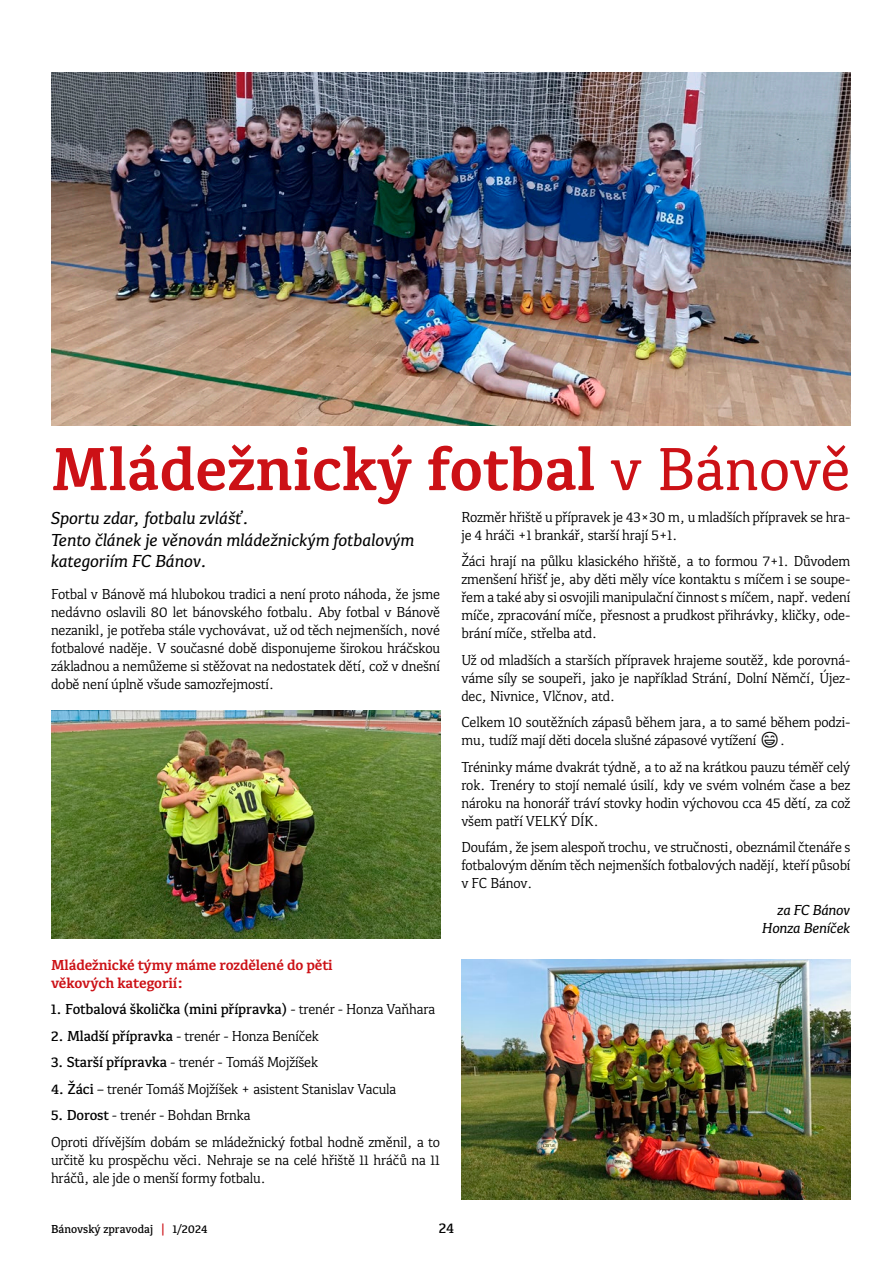
<style>
.page{position:relative;width:893px;height:1263px;background:#fff}
.page>*{position:absolute;margin:0;border:0;box-sizing:border-box;transform-origin:0 0}
.t1{font:700 63px "Kefa II Pro";color:#cc1116}
.t2{font:italic 18px/21.6px "Kefa II Pro";color:#000}
.t3{font:15px/18px "Kefa II Pro";letter-spacing:-.01em;color:#000;text-align:justify}
.t4{font:500 15px "Kefa II Pro";letter-spacing:-.01em;color:#000}
.t5{font:700 15px/18px "Kefa II Pro";letter-spacing:-.01em;color:#cc1116}
.t6{font:italic 15px/18px "Kefa II Pro";letter-spacing:-.01em;color:#000;text-align:right}
.t7{font:500 12px "Kefa II Pro";color:#000}
.s1{font-weight:400}
.s2{font-weight:500}
.s3{font-weight:700;color:#cc1116}
</style>
<div class="page">
<img style="left:51px;top:72px;width:799px;height:353px">
<img style="left:51px;top:710px;width:389px;height:228px">
<img style="left:461px;top:959px;width:389px;height:240px">
<p class="t1" style="left:51px;top:432px;width:801px">Mládežnický fotbal <span class="s1">v Bánově</span></p>
<p class="t2" style="left:51px;top:507px;width:365px">Sportu zdar, fotbalu zvlášť.<br>Tento článek je věnován mládežnickým fotbalovým kategoriím FC Bánov.</p>
<p class="t3" style="left:51px;top:585px;width:391px">Fotbal v Bánově má hlubokou tradici a není proto náhoda, že jsme nedávno oslavili 80 let bánovského fotbalu. Aby fotbal v Bánově nezanikl, je potřeba stále vychovávat, už od těch nejmenších, nové fotbalové naděje. V současné době disponujeme širokou hráčskou základnou a nemůžeme si stěžovat na nedostatek dětí, což v dnešní době není úplně všude samozřejmostí.</p>
<p class="t5" style="left:51px;top:956px;width:283px">Mládežnické týmy máme rozdělené do pěti věkových kategorií:</p>
<p class="t4" style="left:51px;top:1000px;width:386px">1. Fotbalová školička (mini přípravka) <span class="s1">- trenér - Honza Vaňhara</span></p>
<p class="t3" style="left:51px;top:1027px;width:269px"><span class="s2">2. Mladší přípravka</span> - trenér - Honza Beníček</p>
<p class="t3" style="left:51px;top:1053px;width:269px"><span class="s2">3. Starší přípravka</span> - trenér - Tomáš Mojžíšek</p>
<p class="t3" style="left:51px;top:1080px;width:347px"><span class="s2">4. Žáci</span> – trenér Tomáš Mojžíšek + asistent Stanislav Vacula</p>
<p class="t3" style="left:51px;top:1106px;width:201px"><span class="s2">5. Dorost</span> - trenér - Bohdan Brnka</p>
<p class="t3" style="left:51px;top:1133px;width:391px">Oproti dřívějším dobám se mládežnický fotbal hodně změnil, a to určitě ku prospěchu věci. Nehraje se na celé hřiště 11 hráčů na 11 hráčů, ale jde o menší formy fotbalu.</p>
<p class="t3" style="left:461px;top:508px;width:391px">Rozměr hřiště u přípravek je 43×30 m, u mladších přípravek se hra&shy;je 4 hráči +1 brankář, starší hrají 5+1.</p>
<p class="t3" style="left:461px;top:552px;width:391px">Žáci hrají na půlku klasického hřiště, a to formou 7+1. Důvodem zmenšení hřišť je, aby děti měly více kontaktu s míčem i se soupe&shy;řem a také aby si osvojili manipulační činnost s míčem, např. vedení míče, zpracování míče, přesnost a prudkost přihrávky, kličky, ode&shy;brání míče, střelba atd.</p>
<p class="t3" style="left:461px;top:651px;width:391px">Už od mladších a starších přípravek hrajeme soutěž, kde porovná&shy;váme síly se soupeři, jako je například Strání, Dolní Němčí, Újez&shy;dec, Nivnice, Vlčnov, atd.</p>
<p class="t3" style="left:461px;top:713px;width:391px">Celkem 10 soutěžních zápasů během jara, a to samé během podzi&shy;mu, tudíž mají děti docela slušné zápasové vytížení</p>
<p class="t3" style="left:780px;top:731px;width:7px">.</p>
<p class="t3" style="left:461px;top:758px;width:391px">Tréninky máme dvakrát týdně, a to až na krátkou pauzu téměř celý rok. Trenéry to stojí nemalé úsilí, kdy ve svém volném čase a bez nároku na honorář tráví stovky hodin výchovou cca 45 dětí, za což všem patří VELKÝ DÍK.</p>
<p class="t3" style="left:461px;top:838px;width:391px">Doufám, že jsem alespoň trochu, ve stručnosti, obeznámil čtenáře s fotbalovým děním těch nejmenších fotbalových nadějí, kteří působí v FC Bánov.</p>
<p class="t6" style="left:762px;top:901px;width:90px">za FC Bánov<br>Honza Beníček</p>
<p class="t7" style="left:51px;top:1222px;width:158px">Bánovský zpravodaj <span class="s3">|</span> 1/2024</p>
<p class="t4" style="left:439px;top:1219px;width:17px">24</p>
</div>
